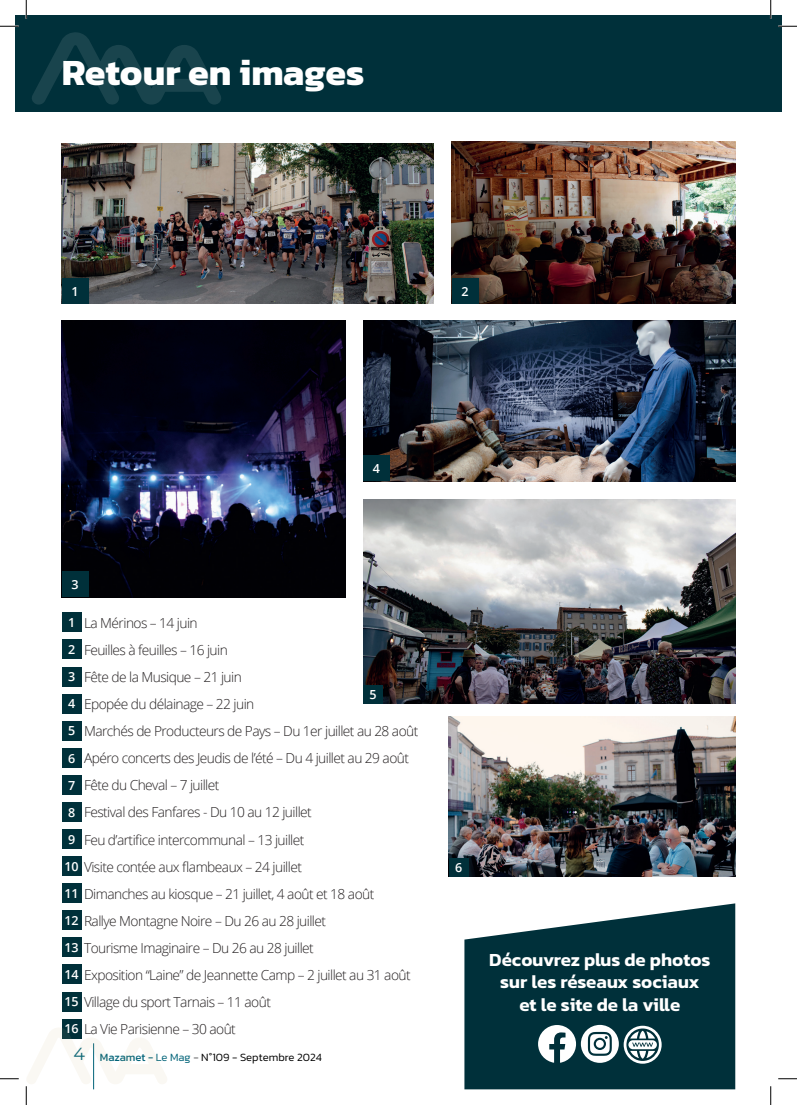
<style>
.page{position:relative;width:797px;height:1105px;background:#fff}
.page>*{position:absolute;margin:0;border:0;box-sizing:border-box;transform-origin:0 0}
.Main_Caption{font:700 37.5px "Kanit";color:#fff}
.Titre_article{font:600 18.75px/22.5px "Kanit";color:#fff;text-align:center}
.Paragraphe_10pt{font:300 13.75px "Open Sans";letter-spacing:-.04em;color:#231f20}
.Paragraphe_10pt-2{font:600 12.5px "Open Sans";color:#fff}
.t1{font:300 11.25px "Kanit";color:#000}
.s1{font-weight:600;font-size:12.5px;color:#fff}
.s2{font-family:"Montserrat";font-weight:100;font-size:17.5px;color:#006378}
.s3{font-weight:400;color:#006378}
.s4{color:#006378}
.s5{color:#464749}
</style>
<div class="page">
<div style="left:770px;top:16px;width:11px;height:96px;background:#00303a"></div>
<div style="left:16px;top:16px;width:754px;height:96px;background:#00303a"></div>
<svg style="left:32px;top:32px;width:189px;height:73px"></svg>
<div style="left:62px;top:612px;width:20px;height:20px;background:#00303a"></div>
<div style="left:62px;top:639px;width:20px;height:20px;background:#00303a"></div>
<div style="left:62px;top:666px;width:20px;height:20px;background:#00303a"></div>
<div style="left:62px;top:694px;width:20px;height:19px;background:#00303a"></div>
<div style="left:62px;top:721px;width:20px;height:20px;background:#00303a"></div>
<div style="left:62px;top:748px;width:20px;height:20px;background:#00303a"></div>
<div style="left:62px;top:775px;width:20px;height:20px;background:#00303a"></div>
<div style="left:62px;top:802px;width:20px;height:20px;background:#00303a"></div>
<div style="left:62px;top:829px;width:20px;height:20px;background:#00303a"></div>
<div style="left:62px;top:856px;width:20px;height:20px;background:#00303a"></div>
<div style="left:62px;top:883px;width:20px;height:20px;background:#00303a"></div>
<div style="left:62px;top:910px;width:20px;height:20px;background:#00303a"></div>
<div style="left:62px;top:937px;width:20px;height:20px;background:#00303a"></div>
<div style="left:62px;top:964px;width:20px;height:20px;background:#00303a"></div>
<div style="left:62px;top:992px;width:20px;height:19px;background:#00303a"></div>
<div style="left:62px;top:1019px;width:20px;height:19px;background:#00303a"></div>
<svg style="left:464px;top:903px;width:271px;height:186px;fill:#00303a"></svg>
<svg style="left:538px;top:1025px;width:123px;height:39px"></svg>
<img style="left:449px;top:716px;width:286px;height:160px">
<div style="left:449px;top:858px;width:19px;height:19px;background:#00303a"></div>
<img style="left:363px;top:499px;width:372px;height:205px">
<div style="left:363px;top:685px;width:20px;height:19px;background:#00303a"></div>
<img style="left:62px;top:143px;width:372px;height:160px">
<div style="left:62px;top:278px;width:26px;height:25px;background:#00303a"></div>
<img style="left:363px;top:321px;width:372px;height:160px">
<div style="left:363px;top:456px;width:27px;height:25px;background:#00303a"></div>
<img style="left:451px;top:142px;width:284px;height:161px">
<div style="left:451px;top:278px;width:27px;height:25px;background:#00303a"></div>
<img style="left:62px;top:321px;width:283px;height:276px">
<div style="left:62px;top:572px;width:26px;height:25px;background:#00303a"></div>
<svg style="left:0;top:25px;width:19px;height:2px"></svg>
<svg style="left:778px;top:25px;width:19px;height:2px"></svg>
<svg style="left:0;top:1078px;width:19px;height:1px"></svg>
<svg style="left:778px;top:1078px;width:19px;height:1px"></svg>
<svg style="left:25px;top:0;width:2px;height:19px"></svg>
<svg style="left:25px;top:1028px;width:142px;height:77px"></svg>
<svg style="left:770px;top:0;width:1px;height:19px"></svg>
<svg style="left:770px;top:1086px;width:1px;height:19px"></svg>
<p class="Main_Caption" style="left:62px;top:43px;width:304px">Retour en images</p>
<p class="Paragraphe_10pt-2" style="left:71px;top:282px;width:9px">1</p>
<p class="Paragraphe_10pt-2" style="left:461px;top:282px;width:9px">2</p>
<p class="Paragraphe_10pt-2" style="left:373px;top:460px;width:9px">4</p>
<p class="Paragraphe_10pt-2" style="left:71px;top:576px;width:9px">3</p>
<p class="Paragraphe_10pt-2" style="left:68px;top:614px;width:9px">1</p>
<p class="Paragraphe_10pt" style="left:84px;top:613px;width:115px">La Mérinos – 14 juin</p>
<p class="Paragraphe_10pt-2" style="left:68px;top:641px;width:9px">2</p>
<p class="Paragraphe_10pt" style="left:84px;top:640px;width:145px">Feuilles à feuilles – 16 juin</p>
<p class="Paragraphe_10pt-2" style="left:68px;top:668px;width:9px">3</p>
<p class="Paragraphe_10pt" style="left:84px;top:667px;width:159px">Fête de la Musique – 21 juin</p>
<p class="Paragraphe_10pt-2" style="left:68px;top:695px;width:9px">4</p>
<p class="Paragraphe_10pt" style="left:84px;top:695px;width:172px">Epopée du délainage – 22 juin</p>
<p class="Paragraphe_10pt-2" style="left:68px;top:722px;width:9px">5</p>
<p class="Paragraphe_10pt" style="left:84px;top:722px;width:336px">Marchés de Producteurs de Pays – Du 1er juillet au 28 août</p>
<p class="Paragraphe_10pt-2" style="left:68px;top:749px;width:9px">6</p>
<p class="Paragraphe_10pt" style="left:84px;top:749px;width:326px">Apéro concerts des Jeudis de l’été – Du 4 juillet au 29 août</p>
<p class="Paragraphe_10pt-2" style="left:68px;top:776px;width:9px">7</p>
<p class="Paragraphe_10pt" style="left:84px;top:776px;width:137px">Fête du Cheval – 7 juillet</p>
<p class="Paragraphe_10pt-2" style="left:68px;top:804px;width:9px">8</p>
<p class="Paragraphe_10pt" style="left:84px;top:803px;width:229px">Festival des Fanfares - Du 10 au 12 juillet</p>
<p class="Paragraphe_10pt-2" style="left:68px;top:831px;width:9px">9</p>
<p class="Paragraphe_10pt" style="left:84px;top:830px;width:222px">Feu d’artifice intercommunal – 13 juillet</p>
<p class="Paragraphe_10pt" style="left:64px;top:857px;width:239px"><span class="s1">10</span> Visite contée aux flambeaux – 24 juillet</p>
<p class="Paragraphe_10pt" style="left:64px;top:884px;width:311px"><span class="s1">11</span> Dimanches au kiosque – 21 juillet, 4 août et 18 août</p>
<p class="Paragraphe_10pt" style="left:64px;top:911px;width:263px"><span class="s1">12</span> Rallye Montagne Noire – Du 26 au 28 juillet</p>
<p class="Paragraphe_10pt" style="left:64px;top:938px;width:251px"><span class="s1">13</span> Tourisme Imaginaire – Du 26 au 28 juillet</p>
<p class="Paragraphe_10pt" style="left:64px;top:965px;width:348px"><span class="s1">14</span> Exposition “Laine” de Jeannette Camp – 2 juillet au 31 août</p>
<p class="Paragraphe_10pt" style="left:64px;top:993px;width:208px"><span class="s1">15</span> Village du sport Tarnais – 11 août</p>
<p class="Paragraphe_10pt" style="left:64px;top:1020px;width:173px"><span class="s1">16</span> La Vie Parisienne – 30 août</p>
<p class="Paragraphe_10pt-2" style="left:369px;top:686px;width:9px">5</p>
<p class="t1" style="left:74px;top:1050px;width:250px"><span class="s2">4</span> <span class="s3">Mazamet -</span> <span class="s4">Le Mag</span> <span class="s5">-</span> N°109 - Septembre 2024</p>
<p class="Paragraphe_10pt-2" style="left:455px;top:859px;width:9px">6</p>
<p class="Titre_article" style="left:489px;top:947px;width:223px">Découvrez plus de photos sur les réseaux sociaux et le site de la ville</p>
</div>
